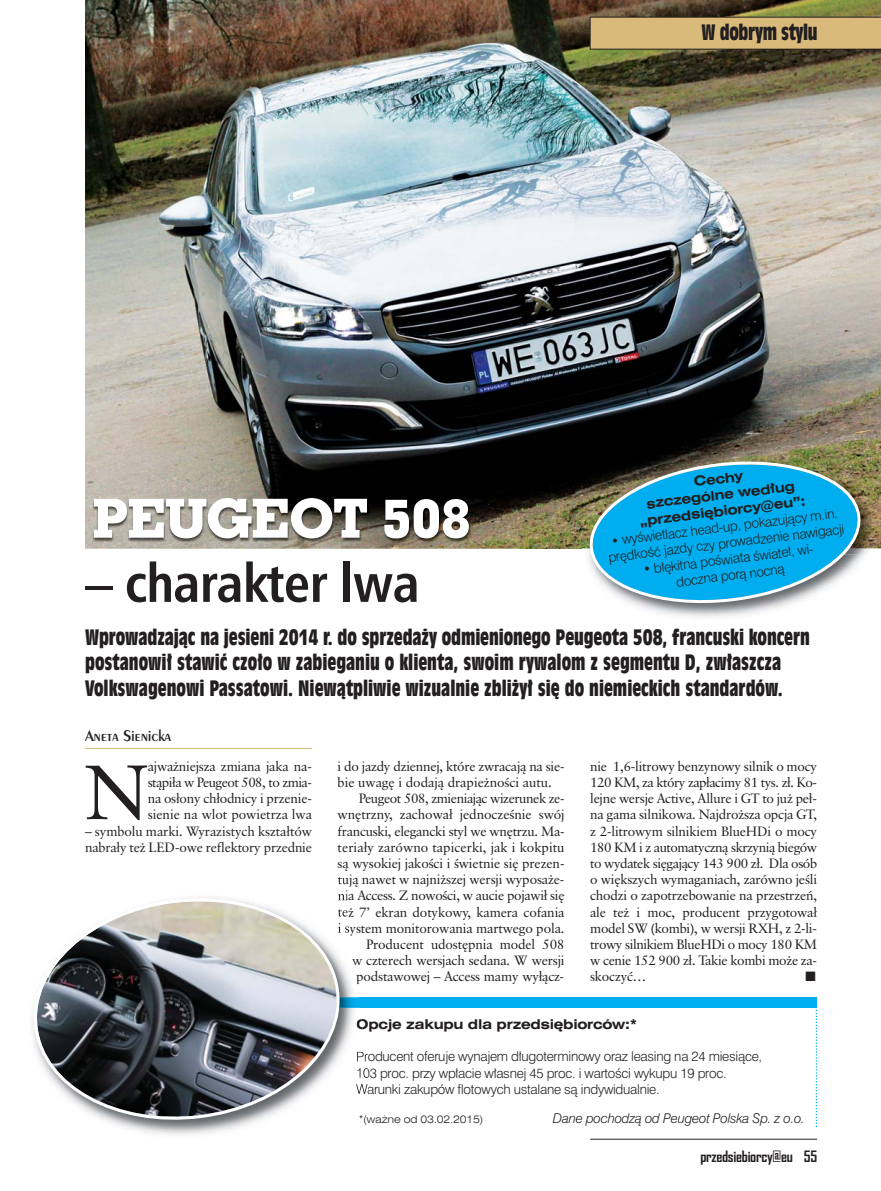
<style>
.page{position:relative;width:881px;height:1191px;background:#fff}
.page>*{position:absolute;margin:0;border:0;box-sizing:border-box;transform-origin:0 0}
.t1{font:76.95px "Classical Garamond TL";color:#231f20}
.t2{font:700 54px "Humnst 777 Cn EU";letter-spacing:-.01em;color:#231f20}
.t3{font:54px "Geo Slab 703 X Bd EU";letter-spacing:-.01em;color:#fff}
.t4{font:21px/25.2px "Incised 901 Bd Cn EU";color:#231f20}
.t5{font:21px "Incised 901 Bd Cn EU";letter-spacing:-.02em;color:#231f20}
.t6{font:16.5px "Exotc 350 Dm Bd EU";letter-spacing:-.02em;color:#231f20}
.t7{font:700 15px "Agency FB";letter-spacing:-.02em;color:#231f20}
.t8{font:13.5px/16.2px "Classical Garamond TL";letter-spacing:-.015em;color:#231f20;text-align:justify}
.t9{font:13.5px/16.2px "Swis 721 Lt EU";letter-spacing:-.02em;color:#231f20;text-align:center}
.t10{font:700 13.5px/16.2px "Swis 721 Ex EU";letter-spacing:-.02em;color:#231f20;text-align:center}
.t11{font:italic 13.5px "Swis 721 Lt EU";letter-spacing:-.02em;color:#231f20}
.t12{font:13.5px "Classical Garamond TL";letter-spacing:-.035em;color:#231f20}
.t13{font:13.5px "Zapf Dingbats ITC";color:#231f20}
.t14{font:10.5px "Swis 721 Lt Ex EU";letter-spacing:-.02em;color:#231f20}
</style>
<div class="page">
<img style="left:85px;top:0;width:795px;height:548px">
<img style="left:85px;top:485px;width:432px;height:64px">
<hr style="left:85px;top:748px;width:227px;height:1px;background:#daba7a">
<img style="left:573px;top:439px;width:307px;height:109px">
<svg style="left:585px;top:454px;width:279px;height:156px"></svg>
<div style="left:337px;top:997px;width:479px;height:10px;background:#00aeef"></div>
<svg style="left:815px;top:1010px;width:1px;height:117px"></svg>
<hr style="left:590px;top:1139px;width:226px;height:1px;background:#231f20">
<div style="left:589px;top:17px;width:291px;height:32px;background:#daba7a"></div>
<img style="left:128px;top:900px;width:245px;height:235px">
<svg style="left:338px;top:876px;width:9px;height:24px"></svg>
<svg style="left:346px;top:906px;width:3px;height:10px"></svg>
<svg style="left:346px;top:923px;width:5px;height:12px"></svg>
<svg style="left:352px;top:957px;width:3px;height:8px"></svg>
<svg style="left:356px;top:1019px;width:7px;height:12px"></svg>
<svg style="left:357px;top:1051px;width:12px;height:29px"></svg>
<img style="left:356px;top:1084px;width:15px;height:12px">
<img style="left:359px;top:1114px;width:14px;height:5px">
<img style="left:346px;top:997px;width:14px;height:10px">
<svg style="left:33px;top:889px;width:313px;height:239px"></svg>
<h3 class="t5" style="left:701px;top:23px;width:117px">W dobrym stylu</h3>
<h2 class="t3" style="left:93px;top:499px;width:379px">PEUGEOT 508</h2>
<h2 class="t2" style="left:85px;top:561px;width:336px">– charakter lwa</h2>
<p class="t10" style="left:634px;top:482px;width:169px;rotate:-7deg">Cechy<br>szczególne według „przedsiębiorcy@eu”:</p>
<p class="t9" style="left:605px;top:534px;width:239px;rotate:-7deg">• wyświetlacz head-up, pokazujący m.in. prędkość jazdy czy prowadzenie nawigacji</p>
<p class="t9" style="left:642px;top:563px;width:175px;rotate:-7deg">• błękitna poświata świateł, wi&shy;doczna porą nocną</p>
<p class="t4" style="left:85px;top:626px;width:725px">Wprowadzając na jesieni 2014 r. do sprzedaży odmienionego Peugeota 508, francuski koncern postanowił stawić czoło w zabieganiu o klienta, swoim rywalom z segmentu D, zwłaszcza<br>Volkswagenowi Passatowi. Niewątpliwie wizualnie zbliżył się do niemieckich standardów.</p>
<p class="t6" style="left:85px;top:729px;width:88px">Aneta Sienicka</p>
<h1 class="t1" style="left:85px;top:761px;width:64px">N</h1>
<p class="t8" style="left:148px;top:759px;width:166px">ajważniejsza zmiana jaka na&shy;stąpiła w Peugeot 508, to zmia&shy;na osłony chłodnicy i przenie&shy;sienie na wlot powietrza lwa</p>
<p class="t8" style="left:85px;top:824px;width:228px">– symbolu marki. Wyrazistych kształtów nabrały też LED-owe reflektory przednie</p>
<p class="t8" style="left:337px;top:759px;width:228px">i do jazdy dziennej, które zwracają na sie-</p>
<p class="t8" style="left:337px;top:775px;width:216px">bie uwagę i dodają drapieżności autu.</p>
<p class="t12" style="left:359px;top:793px;width:207px">Peugeot 508, zmieniając wizerunek ze-</p>
<p class="t8" style="left:337px;top:807px;width:228px">wnętrzny, zachował jednocześnie swój</p>
<p class="t8" style="left:337px;top:824px;width:228px">francuski, elegancki styl we wnętrzu. Ma-</p>
<p class="t8" style="left:337px;top:840px;width:228px">teriały zarówno tapicerki, jak i kokpitu</p>
<p class="t8" style="left:337px;top:856px;width:228px">są wysokiej jakości i świetnie się prezen-</p>
<p class="t8" style="left:337px;top:872px;width:228px">tują nawet w najniższej wersji wyposaże-</p>
<p class="t8" style="left:337px;top:888px;width:228px">nia Access. Z nowości, w aucie pojawił się</p>
<p class="t8" style="left:337px;top:905px;width:228px">też 7’ ekran dotykowy, kamera cofania</p>
<p class="t8" style="left:337px;top:921px;width:228px">i system monitorowania martwego pola.</p>
<p class="t8" style="left:366px;top:937px;width:200px">Producent udostępnia model 508</p>
<p class="t8" style="left:352px;top:953px;width:214px">w czterech wersjach sedana. W wersji</p>
<p class="t8" style="left:356px;top:969px;width:209px">podstawowej – Access mamy wyłącz-</p>
<p class="t8" style="left:590px;top:759px;width:228px">nie 1,6-litrowy benzynowy silnik o mocy 120 KM, za który zapłacimy 81 tys. zł. Ko&shy;lejne wersje Active, Allure i GT to już peł&shy;na gama silnikowa. Najdroższa opcja GT, z 2-litrowym silnikiem BlueHDi o mocy 180 KM i z automatyczną skrzynią biegów to wydatek sięgający 143 900 zł. Dla osób o większych wymaganiach, zarówno jeśli chodzi o zapotrzebowanie na przestrzeń, ale też i moc, producent przygotował model SW (kombi), w wersji RXH, z 2-li&shy;trowy silnikiem BlueHDi o mocy 180 KM w cenie 152 900 zł. Takie kombi może za&shy;skoczyć…</p>
<p class="t13" style="left:805px;top:971px;width:12px">■</p>
<p class="t10" style="left:356px;top:1017px;width:282px">Opcje zakupu dla przedsiębiorców:*</p>
<p class="t9" style="left:356px;top:1049px;width:407px;text-align:left">Producent oferuje wynajem długoterminowy oraz leasing na 24 miesiące,<br>103 proc. przy wpłacie własnej 45 proc. i wartości wykupu 19 proc.<br>Warunki zakupów flotowych ustalane są indywidualnie.</p>
<p class="t14" style="left:358px;top:1112px;width:126px">*(ważne od 03.02.2015)</p>
<p class="t11" style="left:552px;top:1112px;width:253px">Dane pochodzą od Peugeot Polska Sp. z o.o.</p>
<p class="t7" style="left:700px;top:1148px;width:118px">przedsiebiorcy@eu 55</p>
</div>
